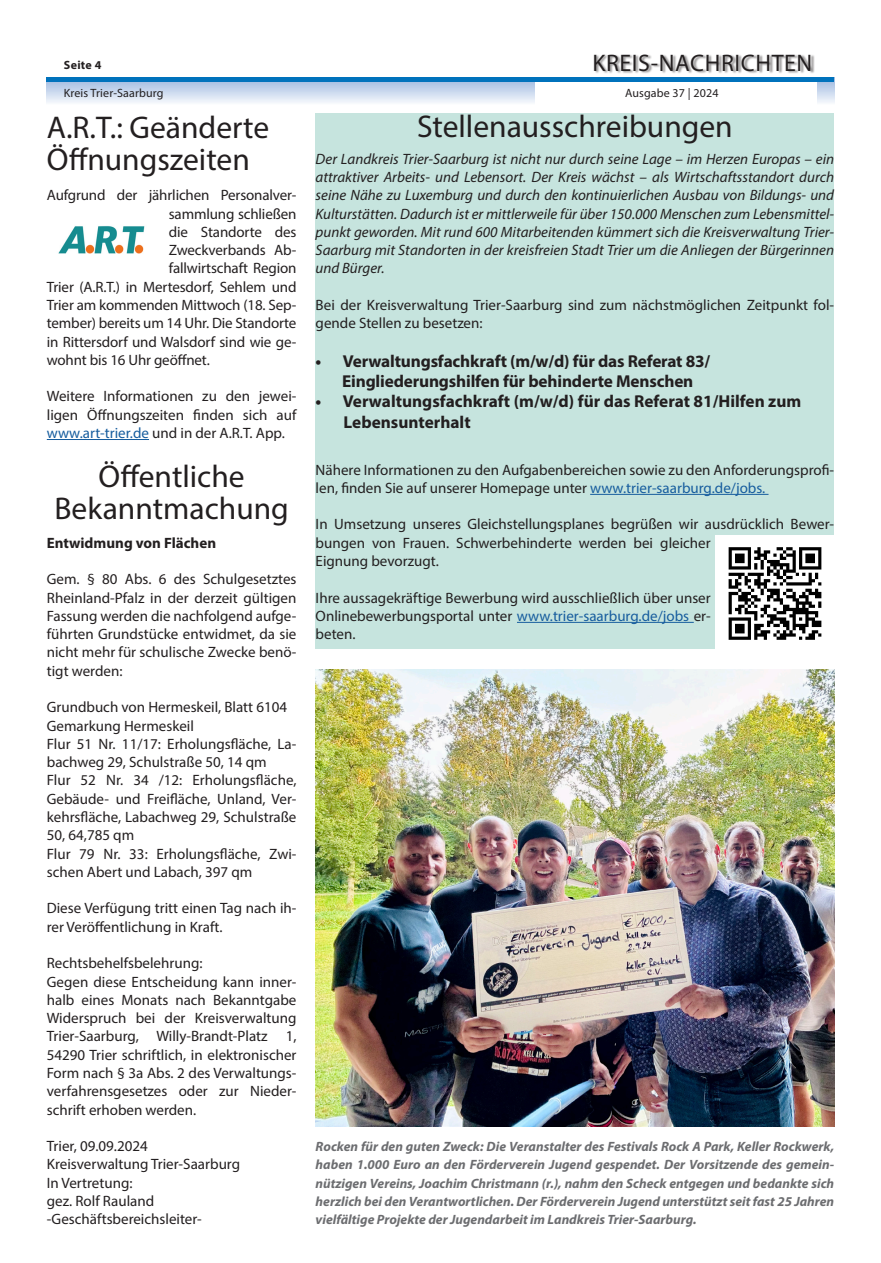
<style>
.page{position:relative;width:881px;height:1263px;background:#fff}
.page>*{position:absolute;margin:0;border:0;box-sizing:border-box;transform-origin:0 0}
.Headline{font:31.5px/31.5px "Myriad Pro";color:#231f20}
.t1{font:24px "Myriad Pro";letter-spacing:.025em;color:#231f20}
.Subline{font:700 17.25px "Myriad Pro";letter-spacing:-.01em;color:#231f20}
.Fließtext{font:15px/18.3px "Myriad Pro";color:#231f20}
.Fließtext-2{font:italic 15px/18.3px "Myriad Pro";color:#231f20;text-align:justify}
.Fließtext-3{font:700 15px "Myriad Pro";color:#231f20}
.Bilduntertitel{font:italic 700 13.5px/18.3px "Myriad Pro";color:#6c6d70;text-align:justify}
.t2{font:12px "Myriad Pro";letter-spacing:.01em;color:#231f20}
.t3{font:700 12px "Myriad Pro";letter-spacing:.025em;color:#231f20}
.s1{color:#175d9e}
</style>
<div class="page">
<svg style="left:47px;top:82px;width:786px;height:21px;background:#cedbef"></svg>
<div style="left:535px;top:0;width:281px;height:113px;background:#fff"></div>
<div style="left:594px;top:54px;width:220px;height:20px;background:#231f20;opacity:.5"></div>
<hr style="left:47px;top:78px;width:786px;height:4px;background:#0072bc">
<hr style="left:47px;top:439px;width:102px;height:1px;background:#175d9e">
<img style="left:58px;top:226px;width:87px;height:28px">
<img style="left:315px;top:669px;width:518px;height:457px">
<div style="left:315px;top:113px;width:518px;height:535px;background:#c6e4de"></div>
<hr style="left:590px;top:494px;width:178px;height:1px;background:#175d9e">
<hr style="left:516px;top:622px;width:177px;height:1px;background:#175d9e">
<img style="left:714px;top:536px;width:119px;height:113px">
<p class="t3" style="left:64px;top:57px;width:39px">Seite 4</p>
<h2 class="t1" style="left:592px;top:48px;width:221px">KREIS-NACHRICHTEN</h2>
<p class="t2" style="left:64px;top:86px;width:101px">Kreis Trier-Saarburg</p>
<p class="t2" style="left:625px;top:86px;width:95px">Ausgabe 37 | 2024</p>
<p class="Headline" style="left:47px;top:112px;width:224px">A.R.T.: Geänderte<br>Öffnungszeiten</p>
<p class="Fließtext" style="left:47px;top:186px;width:251px">Aufgrund der jährlichen Personalver-</p>
<p class="Fließtext" style="left:169px;top:204px;width:129px">sammlung schließen</p>
<p class="Fließtext" style="left:169px;top:222px;width:129px">die Standorte des</p>
<p class="Fließtext" style="left:169px;top:241px;width:129px">Zweckverbands Ab-</p>
<p class="Fließtext" style="left:169px;top:259px;width:129px">fallwirtschaft Region</p>
<p class="Fließtext" style="left:47px;top:277px;width:251px">Trier (A.R.T.) in Mertesdorf, Sehlem und</p>
<p class="Fließtext" style="left:47px;top:296px;width:251px">Trier am kommenden Mittwoch (18. Sep-</p>
<p class="Fließtext" style="left:47px;top:314px;width:251px">tember) bereits um 14 Uhr. Die Standorte</p>
<p class="Fließtext" style="left:47px;top:332px;width:251px">in Rittersdorf und Walsdorf sind wie ge-</p>
<p class="Fließtext" style="left:47px;top:350px;width:164px">wohnt bis 16 Uhr geöffnet.</p>
<p class="Fließtext" style="left:47px;top:387px;width:251px;text-align:justify">Weitere Informationen zu den jewei&shy;ligen Öffnungszeiten finden sich auf <span class="s1">www.art-trier.de</span> und in der A.R.T. App.</p>
<p class="Headline" style="left:99px;top:460px;width:147px">Öffentliche</p>
<p class="Headline" style="left:54px;top:492px;width:236px">Bekanntmachung</p>
<p class="Fließtext-3" style="left:47px;top:533px;width:171px">Entwidmung von Flächen</p>
<p class="Fließtext" style="left:47px;top:570px;width:251px;text-align:justify">Gem. § 80 Abs. 6 des Schulgesetztes Rheinland-Pfalz in der derzeit gültigen Fassung werden die nachfolgend aufge&shy;führten Grundstücke entwidmet, da sie nicht mehr für schulische Zwecke benö&shy;tigt werden:</p>
<p class="Fließtext" style="left:47px;top:698px;width:242px">Grundbuch von Hermeskeil, Blatt 6104</p>
<p class="Fließtext" style="left:47px;top:716px;width:149px">Gemarkung Hermeskeil</p>
<p class="Fließtext" style="left:47px;top:734px;width:251px">Flur 51 Nr. 11/17: Erholungsfläche, La&shy;bachweg 29, Schulstraße 50, 14 qm</p>
<p class="Fließtext" style="left:47px;top:771px;width:251px;text-align:justify">Flur 52 Nr. 34 /12: Erholungsfläche, Gebäude- und Freifläche, Unland, Ver&shy;kehrsfläche, Labachweg 29, Schulstraße 50, 64,785 qm</p>
<p class="Fließtext" style="left:47px;top:844px;width:251px">Flur 79 Nr. 33: Erholungsfläche, Zwi&shy;schen Abert und Labach, 397 qm</p>
<p class="Fließtext" style="left:47px;top:899px;width:251px">Diese Verfügung tritt einen Tag nach ih&shy;rer Veröffentlichung in Kraft.</p>
<p class="Fließtext" style="left:47px;top:954px;width:157px">Rechtsbehelfsbelehrung:</p>
<p class="Fließtext" style="left:47px;top:972px;width:251px;text-align:justify">Gegen diese Entscheidung kann inner&shy;halb eines Monats nach Bekanntgabe Widerspruch bei der Kreisverwaltung Trier-Saarburg, Willy-Brandt-Platz 1, 54290 Trier schriftlich, in elektronischer Form nach § 3a Abs. 2 des Verwaltungs&shy;verfahrensgesetzes oder zur Nieder&shy;schrift erhoben werden.</p>
<p class="Fließtext" style="left:47px;top:1137px;width:102px">Trier, 09.09.2024</p>
<p class="Fließtext" style="left:47px;top:1155px;width:195px">Kreisverwaltung Trier-Saarburg</p>
<p class="Fließtext" style="left:47px;top:1173px;width:87px">In Vertretung:</p>
<p class="Fließtext" style="left:47px;top:1191px;width:109px">gez. Rolf Rauland</p>
<p class="Fließtext" style="left:47px;top:1210px;width:156px">-Geschäftsbereichsleiter-</p>
<p class="Headline" style="left:417px;top:110px;width:317px">Stellenausschreibungen</p>
<p class="Fließtext-2" style="left:315px;top:149px;width:520px">Der Landkreis Trier-Saarburg ist nicht nur durch seine Lage – im Herzen Europas – ein attraktiver Arbeits- und Lebensort. Der Kreis wächst – als Wirtschaftsstandort durch seine Nähe zu Luxemburg und durch den kontinuierlichen Ausbau von Bildungs- und Kulturstätten. Dadurch ist er mittlerweile für über 150.000 Menschen zum Lebensmittel&shy;punkt geworden. Mit rund 600 Mitarbeitenden kümmert sich die Kreisverwaltung Trier-Saarburg mit Standorten in der kreisfreien Stadt Trier um die Anliegen der Bürgerinnen und Bürger.</p>
<p class="Fließtext" style="left:315px;top:296px;width:520px">Bei der Kreisverwaltung Trier-Saarburg sind zum nächstmöglichen Zeitpunkt fol&shy;gende Stellen zu besetzen:</p>
<p class="Subline" style="left:315px;top:350px;width:396px">• Verwaltungsfachkraft (m/w/d) für das Referat 83/</p>
<p class="Subline" style="left:342px;top:370px;width:352px">Eingliederungshilfen für behinderte Menschen</p>
<p class="Subline" style="left:315px;top:390px;width:487px">• Verwaltungsfachkraft (m/w/d) für das Referat 81/Hilfen zum</p>
<p class="Subline" style="left:343px;top:410px;width:129px">Lebensunterhalt</p>
<p class="Fließtext" style="left:315px;top:460px;width:520px">Nähere Informationen zu den Aufgabenbereichen sowie zu den Anforderungsprofi&shy;len, finden Sie auf unserer Homepage unter <span class="s1">www.trier-saarburg.de/jobs.</span></p>
<p class="Fließtext" style="left:315px;top:515px;width:520px">In Umsetzung unseres Gleichstellungsplanes begrüßen wir ausdrücklich Bewer&shy;bungen von Frauen. Schwerbehinderte werden bei gleicher<br>Eignung bevorzugt.</p>
<p class="Fließtext" style="left:315px;top:588px;width:396px;text-align:justify">Ihre aussagekräftige Bewerbung wird ausschließlich über unser Onlinebewerbungsportal unter <span class="s1">www.trier-saarburg.de/jobs</span> er&shy;beten.</p>
<p class="Bilduntertitel" style="left:315px;top:1137px;width:520px">Rocken für den guten Zweck: Die Veranstalter des Festivals Rock A Park, Keller Rockwerk, haben 1.000 Euro an den Förderverein Jugend gespendet. Der Vorsitzende des gemein&shy;nützigen Vereins, Joachim Christmann (r.), nahm den Scheck entgegen und bedankte sich herzlich bei den Verantwortlichen. Der Förderverein Jugend unterstützt seit fast 25 Jahren vielfältige Projekte der Jugendarbeit im Landkreis Trier-Saarburg.</p>
</div>
